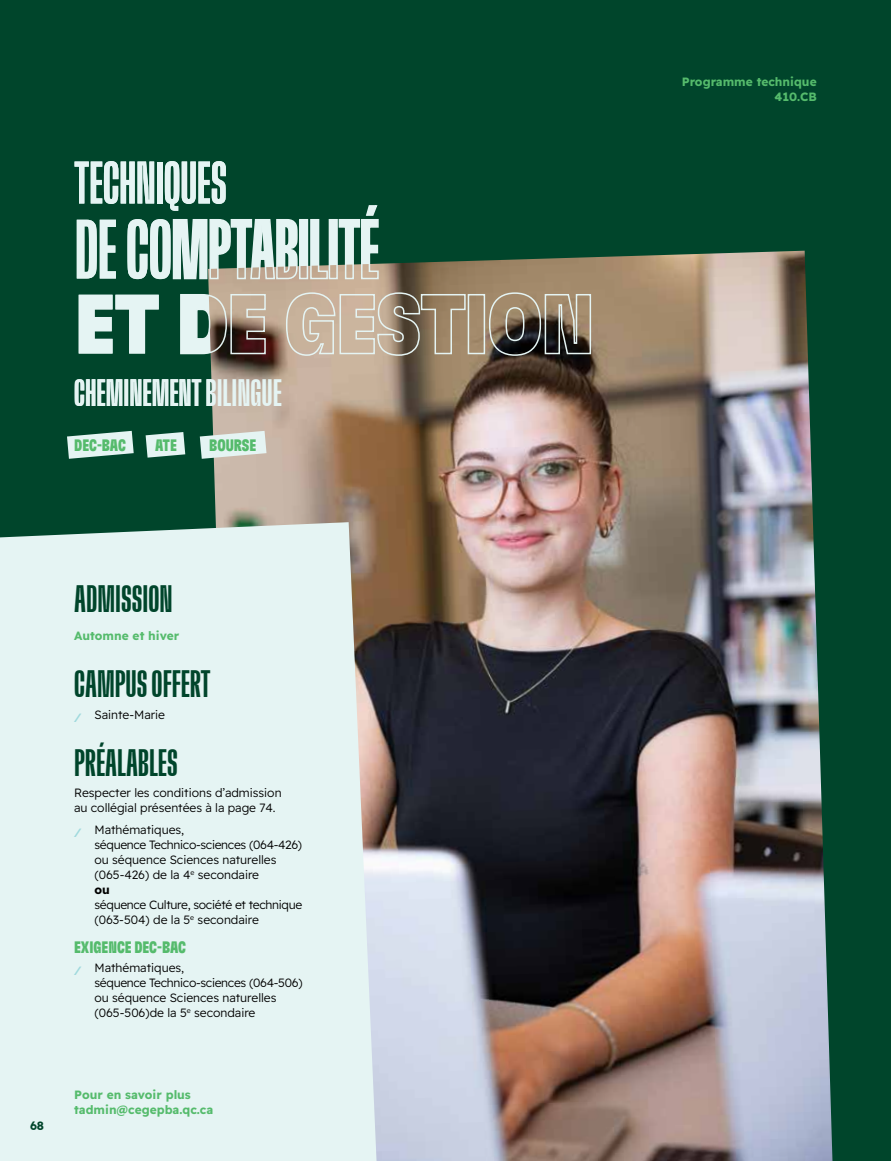
<style>
.page{position:relative;width:891px;height:1161px;background:#00452b}
.page>*{position:absolute;margin:0;border:0;box-sizing:border-box;transform-origin:0 0}
.t1{font:84px "GT Flexa X Cm Md";letter-spacing:-.015em;color:#e5f4f3}
.t2{font:84px "GT Flexa Cn Bl";letter-spacing:-.015em;color:#e5f4f3}
.t3{font:60px "GT Flexa X Cm Md";letter-spacing:-.01em;color:#e5f4f3}
.t4{font:39px "GT Flexa X Cm Md";color:#00452b}
.t5{font:39px "GT Flexa X Cm Md";color:#e5f4f3}
.t6{font:16.5px "GT Flexa Cm Bl";color:#55bb6c}
.t7{font:300 12px/15px "Readex Pro";color:#000}
.t8{font:700 12px/15px "Readex Pro";color:#55bb6c;text-align:right}
.t9{font:300 12px/15px "Readex Pro";letter-spacing:-.025em;color:#000}
.t10{font:700 12px "Readex Pro";color:#00452b}
.s1{font-weight:700;color:#9fd9dd}
.s2{font-weight:700}
</style>
<div class="page">
<img style="left:208px;top:251px;width:624px;height:910px">
<div style="left:0;top:522px;width:377px;height:639px;background:#e5f4f3"></div>
<svg style="left:67px;top:431px;width:67px;height:28px"></svg>
<svg style="left:200px;top:431px;width:67px;height:28px;background:#d5e1dc"></svg>
<svg style="left:146px;top:432px;width:39px;height:26px"></svg>
<h2 class="t3" style="left:74px;top:149px;width:154px">TECHNIQUES</h2>
<h1 class="t1" style="left:74px;top:202px;width:306px">DE COMPTABILITÉ</h1>
<h1 class="t2" style="left:74px;top:272px;width:522px">ET DE GESTION</h1>
<h3 class="t5" style="left:74px;top:371px;width:209px">CHEMINEMENT BILINGUE</h3>
<h3 class="t6" style="left:74px;top:435px;width:53px">DEC-BAC</h3>
<h3 class="t6" style="left:155px;top:435px;width:23px">ATE</h3>
<h3 class="t6" style="left:209px;top:435px;width:48px">BOURSE</h3>
<p class="t10" style="left:30px;top:1119px;width:16px">68</p>
<h3 class="t4" style="left:74px;top:576px;width:100px">ADMISSION</h3>
<p class="t8" style="left:74px;top:629px;width:107px">Automne et hiver</p>
<h3 class="t4" style="left:74px;top:662px;width:138px">CAMPUS OFFERT</h3>
<p class="t7" style="left:74px;top:707px;width:92px"><span class="s1">⁄</span> Sainte-Marie</p>
<h3 class="t4" style="left:74px;top:740px;width:105px">PRÉALABLES</h3>
<p class="t7" style="left:74px;top:786px;width:209px">Respecter les conditions d’admission au collégial présentées à la page 74.</p>
<p class="t7" style="left:94px;top:822px;width:209px;text-indent:-20px"><span class="s1">⁄</span> Mathématiques,<br>séquence Technico-sciences (064-426) ou séquence Sciences naturelles (065-426) de la 4<sup>e</sup> secondaire<br><span class="s2">ou</span></p>
<p class="t9" style="left:95px;top:897px;width:209px">séquence Culture, société et technique (063-504) de la 5<sup>e</sup> secondaire</p>
<h3 class="t6" style="left:74px;top:937px;width:113px">EXIGENCE DEC-BAC</h3>
<p class="t7" style="left:94px;top:961px;width:210px;text-indent:-20px"><span class="s1">⁄</span> Mathématiques,<br>séquence Technico-sciences (064-506) ou séquence Sciences naturelles (065-506)de la 5<sup>e</sup> secondaire</p>
<p class="t8" style="left:74px;top:1087px;width:141px;text-align:left">Pour en savoir plus tadmin@cegepba.qc.ca</p>
<p class="t8" style="left:682px;top:75px;width:136px">Programme technique<br>410.CB</p>
</div>
